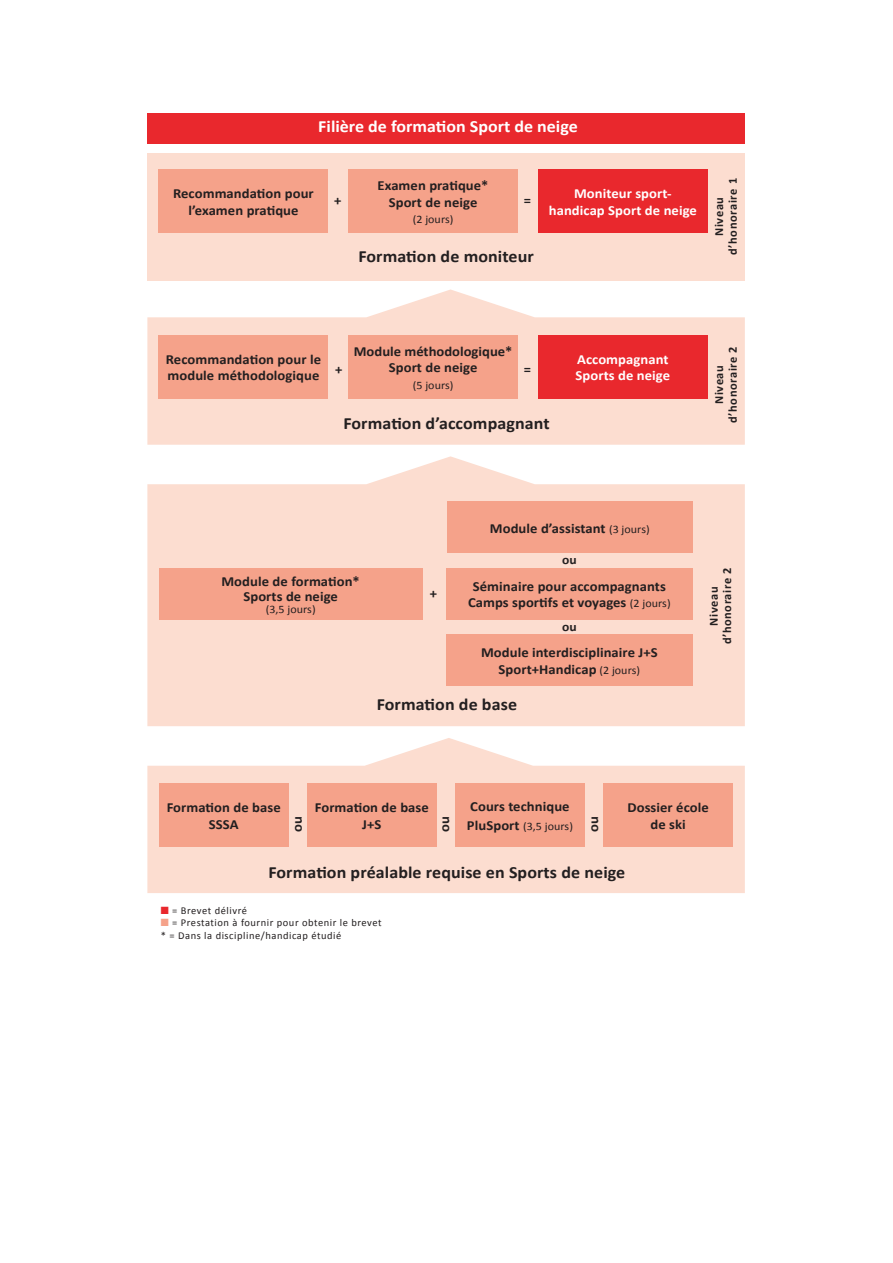
<style>
.page{position:relative;width:893px;height:1263px;background:#fff}
.page>*{position:absolute;margin:0;border:0;box-sizing:border-box;transform-origin:0 0}
.t1{font:700 17.1px "Calibri";letter-spacing:.005em;color:#231f20;scale:1.05 1}
.t2{font:700 17.1px "Calibri";color:#fff;scale:1.05 1}
.t3{font:700 13.95px/16.5px "Calibri";letter-spacing:.005em;color:#231f20;text-align:center;scale:1.05 1}
.t4{font:700 13.95px/16.5px "Calibri";letter-spacing:.005em;color:#fff;text-align:center;scale:1.05 1}
.t5{font:700 12.9px "Calibri";color:#231f20;scale:1.05 1}
.t6{font:700 12.3px/13.5px "Calibri";letter-spacing:.05em;color:#231f20;text-align:center}
.t7{font:11.4px "Calibri";letter-spacing:.005em;color:#231f20;scale:1.05 1}
.t8{font:10.5px/12.6px "Calibri";letter-spacing:.05em;color:#231f20}
.s1{font-weight:400;font-size:11.4px}
.s2{font-weight:700;font-size:13.95px}
.s3{color:#e9282d}
.s4{color:#f5a28a}
</style>
<div class="page">
<svg style="left:147px;top:738px;width:598px;height:155px;fill:#fcddd0"></svg>
<svg style="left:147px;top:456px;width:598px;height:270px;fill:#fcddd0"></svg>
<svg style="left:147px;top:289px;width:598px;height:156px;fill:#fcddd0"></svg>
<div style="left:147px;top:153px;width:598px;height:127px;background:#fcddd0"></div>
<div style="left:349px;top:169px;width:169px;height:64px;background:#f5a28a"></div>
<div style="left:538px;top:169px;width:169px;height:64px;background:#e9282d"></div>
<div style="left:159px;top:169px;width:169px;height:64px;background:#f5a28a"></div>
<div style="left:349px;top:335px;width:169px;height:63px;background:#f5a28a"></div>
<div style="left:538px;top:335px;width:169px;height:63px;background:#e9282d"></div>
<div style="left:159px;top:335px;width:169px;height:63px;background:#f5a28a"></div>
<div style="left:447px;top:502px;width:246px;height:51px;background:#f5a28a"></div>
<div style="left:159px;top:568px;width:263px;height:51px;background:#f5a28a"></div>
<div style="left:147px;top:113px;width:598px;height:31px;background:#e9282d"></div>
<div style="left:159px;top:783px;width:130px;height:64px;background:#f5a28a"></div>
<div style="left:307px;top:783px;width:130px;height:64px;background:#f5a28a"></div>
<div style="left:455px;top:783px;width:130px;height:64px;background:#f5a28a"></div>
<div style="left:603px;top:783px;width:130px;height:64px;background:#f5a28a"></div>
<div style="left:446px;top:568px;width:247px;height:51px;background:#f5a28a"></div>
<div style="left:446px;top:634px;width:247px;height:51px;background:#f5a28a"></div>
<p class="t2" style="left:318px;top:115px;width:249px">Filière de formation Sport de neige</p>
<p class="t3" style="left:378px;top:177px;width:107px">Examen pratique*<br>Sport de neige</p>
<p class="t7" style="left:413px;top:212px;width:40px">(2 jours)</p>
<p class="t3" style="left:173px;top:185px;width:135px">Recommandation pour l’examen pratique</p>
<p class="t3" style="left:334px;top:192px;width:8px">+</p>
<p class="t3" style="left:524px;top:192px;width:8px">=</p>
<p class="t1" style="left:358px;top:245px;width:169px">Formation de moniteur</p>
<p class="t4" style="left:549px;top:185px;width:143px">Moniteur sport&shy;handicap Sport de neige</p>
<p class="t6" style="left:712px;top:255px;width:78px;rotate:-90deg">Niveau d’honoraire 1</p>
<p class="t3" style="left:166px;top:351px;width:149px;text-align:left">Recommandation pour le module méthodologique</p>
<p class="t3" style="left:354px;top:343px;width:153px">Module méthodologique*<br>Sport de neige</p>
<p class="t7" style="left:413px;top:378px;width:40px">(5 jours)</p>
<p class="t3" style="left:335px;top:361px;width:8px">+</p>
<p class="t3" style="left:524px;top:361px;width:8px">=</p>
<p class="t1" style="left:343px;top:413px;width:198px">Formation d’accompagnant</p>
<p class="t4" style="left:576px;top:351px;width:92px;text-align:left">Accompagnant<br>Sports de neige</p>
<p class="t6" style="left:712px;top:423px;width:78px;rotate:-90deg">Niveau d’honoraire 2</p>
<p class="t3" style="left:221px;top:573px;width:133px;line-height:15px">Module de formation*<br>Sports de neige</p>
<p class="t7" style="left:266px;top:601px;width:49px">(3,5 jours)</p>
<p class="t3" style="left:490px;top:520px;width:154px">Module d’assistant <span class="s1">(3 jours)</span></p>
<p class="t3" style="left:430px;top:585px;width:8px">+</p>
<p class="t5" style="left:562px;top:551px;width:15px">ou</p>
<p class="t3" style="left:468px;top:578px;width:195px">Séminaire pour accompagnants<br>Camps sportifs et voyages <span class="s1">(2 jours)</span></p>
<p class="t3" style="left:481px;top:644px;width:170px">Module interdisciplinaire J+S<br>Sport+Handicap <span class="s1">(2 jours)</span></p>
<p class="t5" style="left:562px;top:618px;width:15px">ou</p>
<p class="t1" style="left:377px;top:694px;width:135px">Formation de base</p>
<p class="t6" style="left:707px;top:644px;width:78px;rotate:-90deg">Niveau d’honoraire 2</p>
<p class="t3" style="left:167px;top:799px;width:110px">Formation de base<br>SSSA</p>
<p class="t3" style="left:315px;top:799px;width:110px">Formation de base<br>J+S</p>
<p class="t3" style="left:470px;top:798px;width:96px">Cours technique</p>
<p class="t3" style="left:289px;top:832px;width:17px;rotate:-90deg">ou</p>
<p class="t3" style="left:436px;top:832px;width:17px;rotate:-90deg">ou</p>
<p class="t3" style="left:585px;top:832px;width:17px;rotate:-90deg">ou</p>
<p class="t7" style="left:467px;top:819px;width:102px"><span class="s2">PluSport</span> (3,5 jours)</p>
<p class="t3" style="left:627px;top:799px;width:79px">Dossier école de ski</p>
<p class="t1" style="left:268px;top:861px;width:341px">Formation préalable requise en Sports de neige</p>
<p class="t8" style="left:161px;top:904px;width:88px"><span class="s3">■</span> = Brevet délivré</p>
<p class="t8" style="left:161px;top:917px;width:222px"><span class="s4">■</span> = Prestation à fournir pour obtenir le brevet * = Dans la discipline/handicap étudié</p>
</div>
